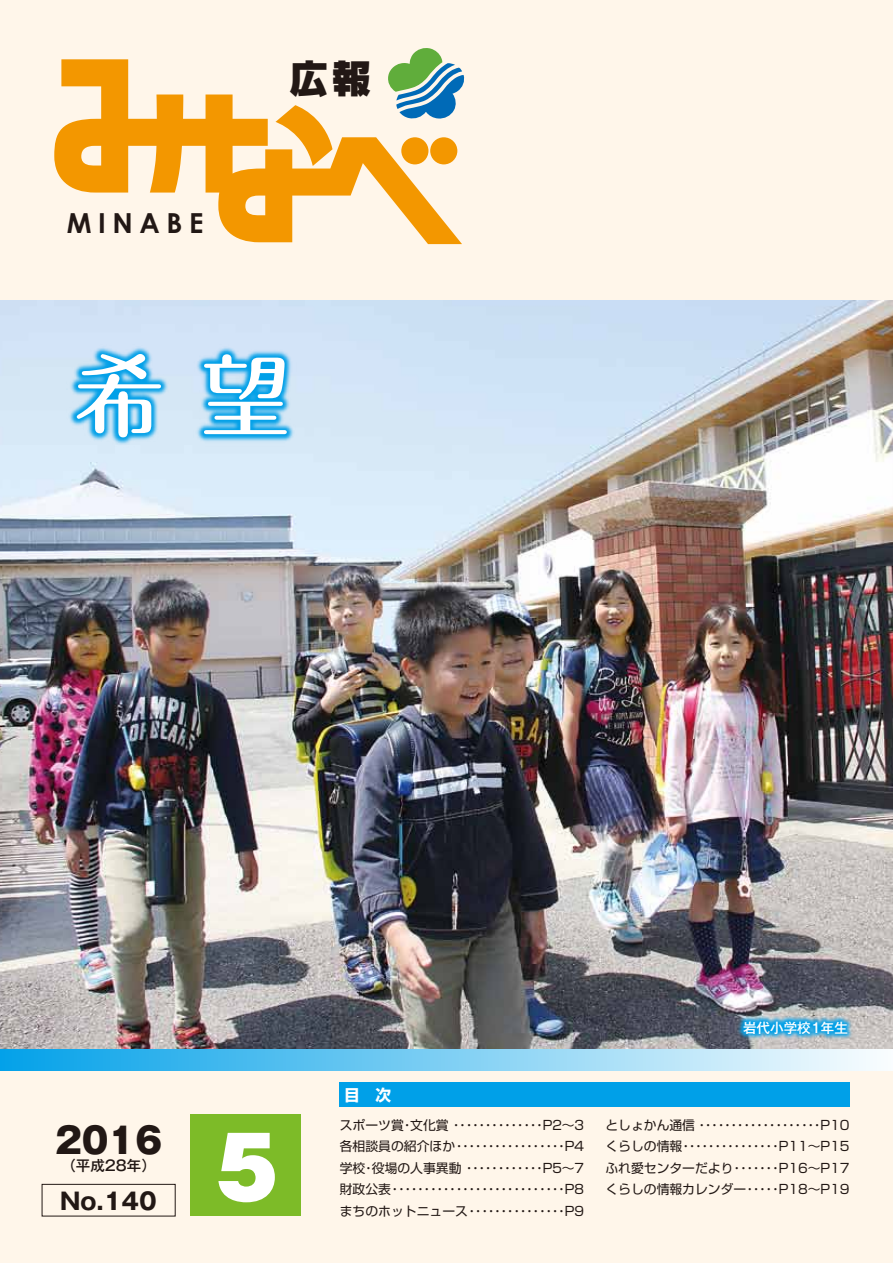
<style>
.page{position:relative;width:893px;height:1263px;background:#fff}
.page>*{position:absolute;margin:0;border:0;box-sizing:border-box;transform-origin:0 0}
.t1{font:500 90px "Maru Fo Pro";color:#fff}
.t2{font:900 82.5px "Gothic MB101 Pro";color:#fff}
.t3{font:900 37.95px "Shin Go Pro";color:#221815}
.t4{font:800 35.25px "Gothic MB101 Pro";color:#221815}
.t5{font:700 27.6px "Century Gothic";letter-spacing:.24em;color:#221815}
.t6{font:700 23.4px "Gothic MB101 Pro";color:#221815}
.t7{font:700 15.6px "Shin Go Pro";color:#fff}
.t8{font:500 14.55px "Gothic MB101 Pro";color:#221815}
.t9{font:500 13.5px "Gothic MB101 Pro";color:#fff}
.t10{font:12.75px/21.5px "Shin Go Pro";color:#221815}
.t11{font:12.75px/21.5px "Shin Go Pro";letter-spacing:-.12em;color:#221815;text-align:right}
</style>
<div class="page">
<img style="left:0;top:300px;width:892px;height:749px">
<div style="left:0;top:0;width:893px;height:300px;background:#fff6ea"></div>
<svg style="left:54px;top:59px;width:408px;height:185px"></svg>
<svg style="left:387px;top:48px;width:78px;height:71px"></svg>
<div style="left:0;top:1049px;width:893px;height:214px;background:#fff6ea"></div>
<svg style="left:0;top:1049px;width:685px;height:21px;background:#61c4f0"></svg>
<div style="left:190px;top:1115px;width:110px;height:101px;background:#7dbb28"></div>
<div style="left:42px;top:1184px;width:134px;height:32px;border:1px solid #221815"></div>
<div style="left:340px;top:1083px;width:510px;height:24px;background:#00a0e8"></div>
<img style="left:15px;top:300px;width:352px;height:205px">
<img style="left:685px;top:963px;width:208px;height:120px">
<h3 class="t5" style="left:67px;top:206px;width:138px">MINABE</h3>
<h3 class="t3" style="left:290px;top:49px;width:82px">広報</h3>
<h1 class="t1" style="left:74px;top:324px;width:217px">希望</h1>
<h3 class="t4" style="left:55px;top:1111px;width:109px">2016</h3>
<h3 class="t6" style="left:60px;top:1181px;width:98px">No.140</h3>
<p class="t8" style="left:61px;top:1153px;width:96px">（平成28年）</p>
<h2 class="t2" style="left:215px;top:1099px;width:64px">5</h2>
<p class="t7" style="left:344px;top:1082px;width:48px">目　次</p>
<p class="t9" style="left:743px;top:1016px;width:106px">岩代小学校1年生</p>
<p class="t10" style="left:340px;top:1112px;width:247px">スポーツ賞・文化賞・・・・・・・・・・・・・・Ｐ２～３各相談員の紹介ほか<br>学校・役場の人事異動　<br>財政公表　　　<br>まちのホットニュース</p>
<p class="t10" style="left:605px;top:1112px;width:246px">としょかん通信・・・・・・・・・・・・・・・・・・・Ｐ10くらしの情報<br>ふれ愛センターだより<br>くらしの情報カレンダー</p>
<p class="t10" style="left:389px;top:1134px;width:199px;text-align:right">・・・・・・・・・・・・・・・・・Ｐ４<br>・・・・・・・・・・・・Ｐ５～７<br>・・・・・・・・・・・・・・・・・・・・・・・・・・・Ｐ８・・・・・・・・・・・・・・・Ｐ９</p>
<p class="t11" style="left:679px;top:1134px;width:172px">・・・・・・・・・・・・・・・Ｐ1 1～Ｐ1 5・・・・・・・Ｐ1 6～Ｐ17<br>・・・・・Ｐ18～Ｐ19</p>
</div>
